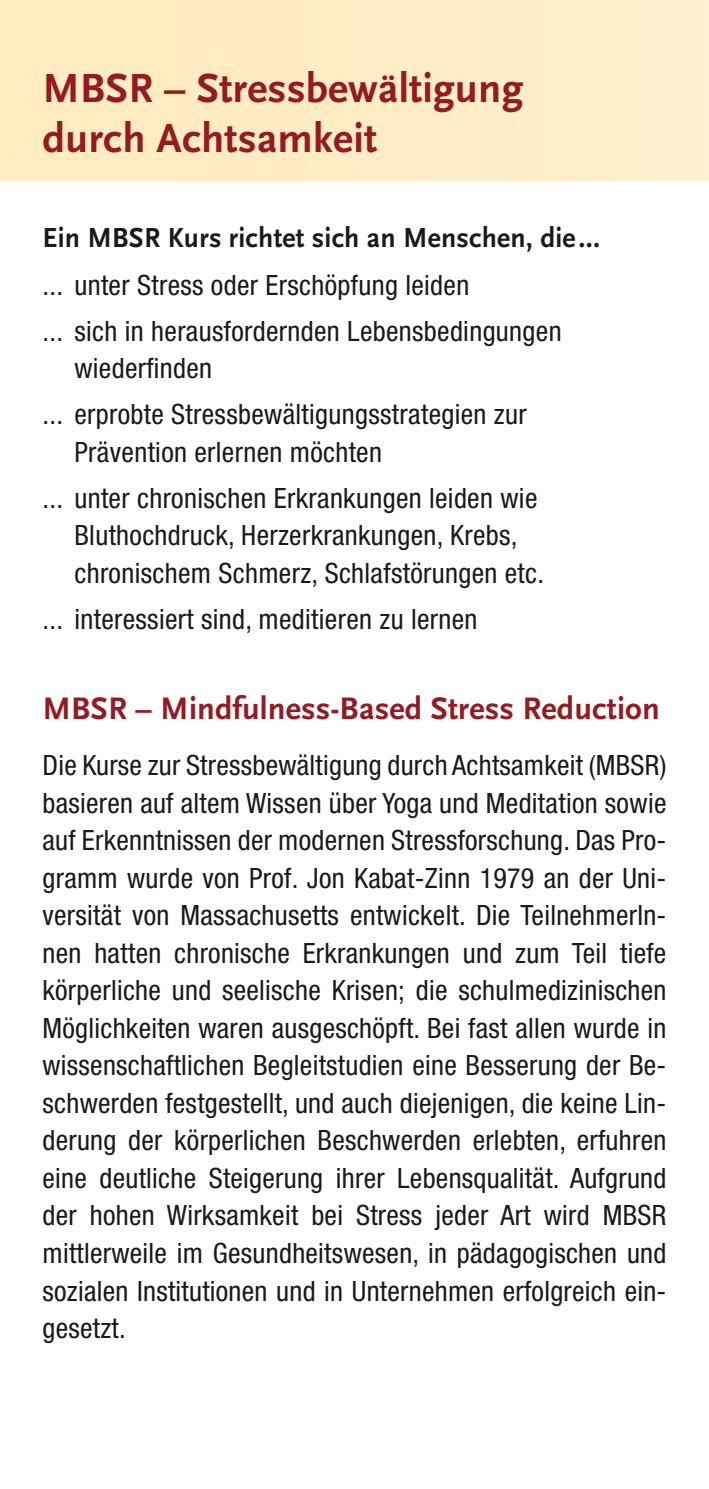
<style>
.page{position:relative;width:709px;height:1489px;background:#fff}
.page>*{position:absolute;margin:0;border:0;box-sizing:border-box;transform-origin:0 0}
.t1{font:700 42.5px/50px "Scala Sans";letter-spacing:.005em;color:#961a21}
.t2{font:700 32.5px "Scala Sans";letter-spacing:.005em;color:#961a21}
.t3{font:700 28.75px "Scala Sans";letter-spacing:.01em;color:#1a1a18}
.t4{font:condensed 28px/37.5px "Helvetica Neue LT Std";letter-spacing:.01em;color:#1a1a18}
</style>
<div class="page">
<div style="left:0;top:0;width:709px;height:181px;background:#ffecc1"></div>
<h1 class="t1" style="left:43px;top:64px;width:482px">MBSR – Stressbewältigung durch Achtsamkeit</h1>
<p class="t3" style="left:43px;top:222px;width:559px">Ein MBSR Kurs richtet sich an Menschen, die...</p>
<p class="t4" style="left:43px;top:261px;width:520px;line-height:46px">... unter Stress oder Erschöpfung leiden<br>... sich in herausfordernden Lebensbedingungen</p>
<p class="t4" style="left:43px;top:345px;width:486px;line-height:46px;text-indent:32px">wiederfinden<br>... erprobte Stressbewältigungsstrategien zur</p>
<p class="t4" style="left:43px;top:428px;width:496px;line-height:46px;text-indent:32px">Prävention erlernen möchten<br>... unter chronischen Erkrankungen leiden wie</p>
<p class="t4" style="left:74px;top:516px;width:471px">Bluthochdruck, Herzerkrankungen, Krebs, chronischem Schmerz, Schlafstörungen etc.</p>
<p class="t4" style="left:43px;top:600px;width:436px">... interessiert sind, meditieren zu lernen</p>
<p class="t2" style="left:43px;top:691px;width:619px">MBSR – Mindfulness-Based Stress Reduction</p>
<p class="t4" style="left:43px;top:746px;width:625px;text-align:justify">Die Kurse zur Stressbewältigung durch Achtsamkeit (MBSR) basieren auf altem Wissen über Yoga und Meditation sowie auf Erkenntnissen der modernen Stressforschung. Das Pro&shy;gramm wurde von Prof. Jon Kabat-Zinn 1979 an der Uni&shy;versität von Massachusetts entwickelt. Die TeilnehmerIn&shy;nen hatten chronische Erkrankungen und zum Teil tiefe körperliche und seelische Krisen; die schulmedizinischen Möglichkeiten waren ausgeschöpft. Bei fast allen wurde in wissenschaftlichen Begleitstudien eine Besserung der Be&shy;schwerden festgestellt, und auch diejenigen, die keine Lin&shy;derung der körperlichen Beschwerden erlebten, erfuhren eine deutliche Steigerung ihrer Lebensqualität. Aufgrund der hohen Wirksamkeit bei Stress jeder Art wird MBSR mittlerweile im Gesundheitswesen, in pädagogischen und sozialen Institutionen und in Unternehmen erfolgreich ein&shy;gesetzt.</p>
</div>
